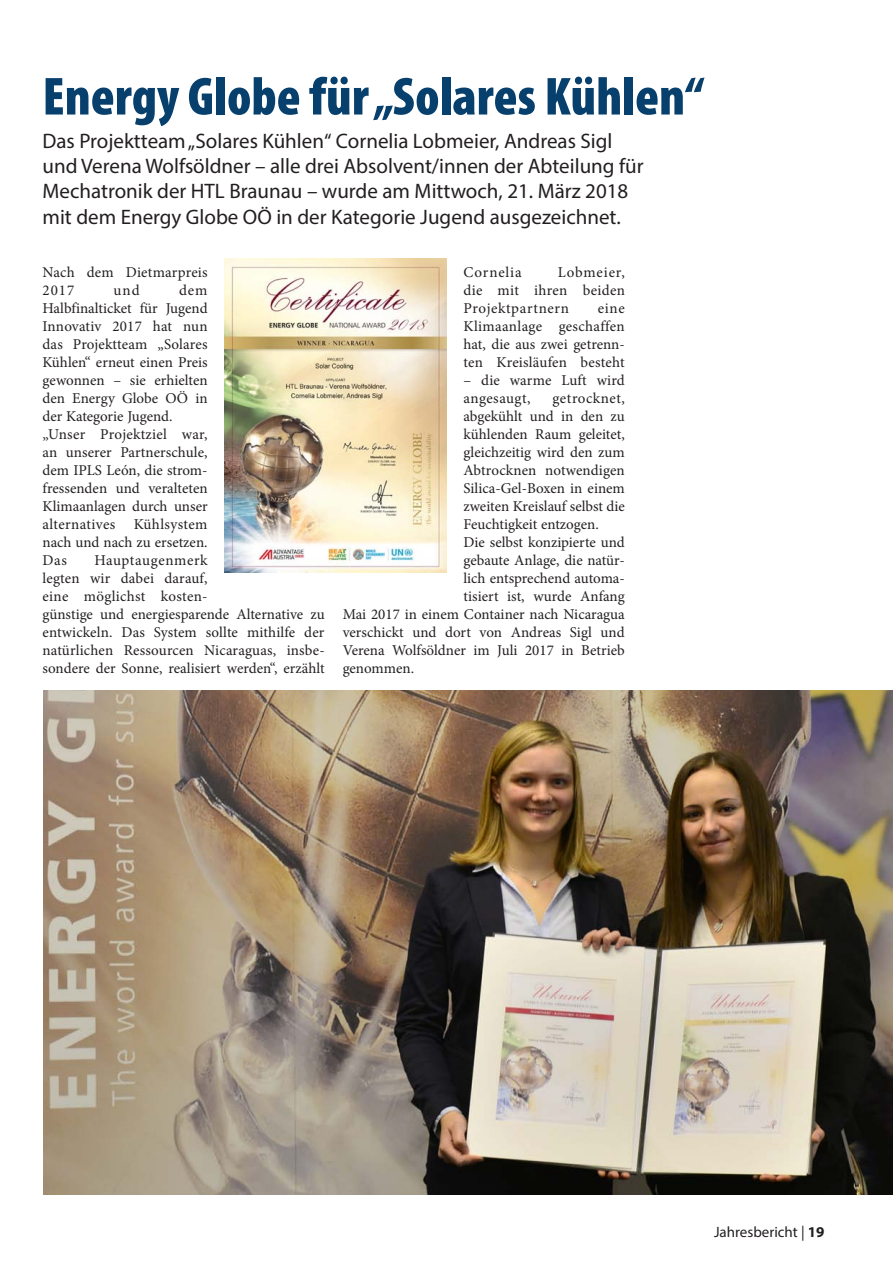
<style>
.page{position:relative;width:893px;height:1263px;background:#fff}
.page>*{position:absolute;margin:0;border:0;box-sizing:border-box;transform-origin:0 0}
.Überschrift_Standard{font:900 condensed 54px "Myriad Pro";color:#08406d}
.untertitel{font:21px/25.2px "Myriad Pro";color:#231f20}
.t1{font:15px/18px "Minion Pro";color:#231f20;text-align:justify}
.t2{font:15px "Myriad Pro";color:#231f20}
.t3{font:15px "Minion Pro";letter-spacing:.06em;color:#231f20}
.s1{font-weight:700}
</style>
<div class="page">
<img style="left:43px;top:691px;width:850px;height:504px">
<img style="left:225px;top:259px;width:221px;height:313px">
<p class="Überschrift_Standard" style="left:43px;top:66px;width:663px">Energy Globe für „Solares Kühlen“</p>
<p class="untertitel" style="left:43px;top:128px;width:603px">Das Projektteam „Solares Kühlen“ Cornelia Lobmeier, Andreas Sigl und Verena Wolfsöldner – alle drei Absolvent/innen der Abteilung für<br>Mechatronik der HTL Braunau – wurde am Mittwoch, 21. März 2018</p>
<p class="untertitel" style="left:43px;top:204px;width:580px">mit dem Energy Globe OÖ in der Kategorie Jugend ausgezeichnet.</p>
<p class="t1" style="left:43px;top:263px;width:167px">Nach dem Dietmarpreis<br>2017</p>
<p class="t1" style="left:463px;top:263px;width:163px;text-indent:94px">Lobmeier, die mit ihren beiden Projektpartnern</p>
<p class="t3" style="left:463px;top:262px;width:60px">Cornelia</p>
<p class="t1" style="left:43px;top:281px;width:167px;text-indent:137px">dem Halbfinalticket für Jugend Innovativ 2017 hat nun das Projektteam „Solares Kühlen“ erneut einen Preis gewonnen – sie erhielten den Energy Globe OÖ in der Kategorie Jugend.</p>
<p class="t1" style="left:43px;top:425px;width:167px">„Unser Projektziel war, an unserer Partnerschule, dem IPLS León, die strom&shy;fressenden und veralteten Klimaanlagen durch unser alternatives Kühlsystem nach und nach zu ersetzen.<br>Das</p>
<p class="t1" style="left:114px;top:281px;width:27px">und</p>
<p class="t1" style="left:463px;top:299px;width:163px;text-indent:134px">eine Klimaanlage geschaffen hat, die aus zwei getrenn&shy;ten Kreisläufen besteht</p>
<p class="t1" style="left:463px;top:371px;width:163px">– die warme Luft wird angesaugt,</p>
<p class="t1" style="left:463px;top:389px;width:163px;text-indent:89px">getrocknet, abgekühlt und in den zu kühlenden Raum geleitet, gleichzeitig wird den zum Abtrocknen notwendigen Silica-Gel-Boxen in einem zweiten Kreislauf selbst die Feuchtigkeit entzogen.</p>
<p class="t1" style="left:463px;top:533px;width:163px">Die selbst konzipierte und</p>
<p class="t1" style="left:463px;top:551px;width:163px">gebaute Anlage, die natür-</p>
<p class="t1" style="left:463px;top:569px;width:163px">lich entsprechend automa-</p>
<p class="t1" style="left:463px;top:587px;width:163px">tisiert ist, wurde Anfang</p>
<p class="t1" style="left:343px;top:605px;width:284px">Mai 2017 in einem Container nach Nicaragua</p>
<p class="t1" style="left:343px;top:623px;width:284px">verschickt und dort von Andreas Sigl und</p>
<p class="t1" style="left:343px;top:641px;width:284px">Verena Wolfsöldner im Juli 2017 in Betrieb</p>
<p class="t1" style="left:343px;top:659px;width:73px">genommen.</p>
<p class="t1" style="left:43px;top:551px;width:284px;text-align:left;text-indent:52px">Hauptaugenmerk<br>legten wir dabei darauf,<br>eine möglichst kosten-<br>günstige und energiesparende Alternative zu entwickeln. Das System sollte mithilfe der natürlichen Ressourcen Nicaraguas, insbe&shy;sondere der Sonne, realisiert werden“, erzählt</p>
<p class="t2" style="left:714px;top:1223px;width:112px">Jahresbericht | <span class="s1">19</span></p>
</div>
